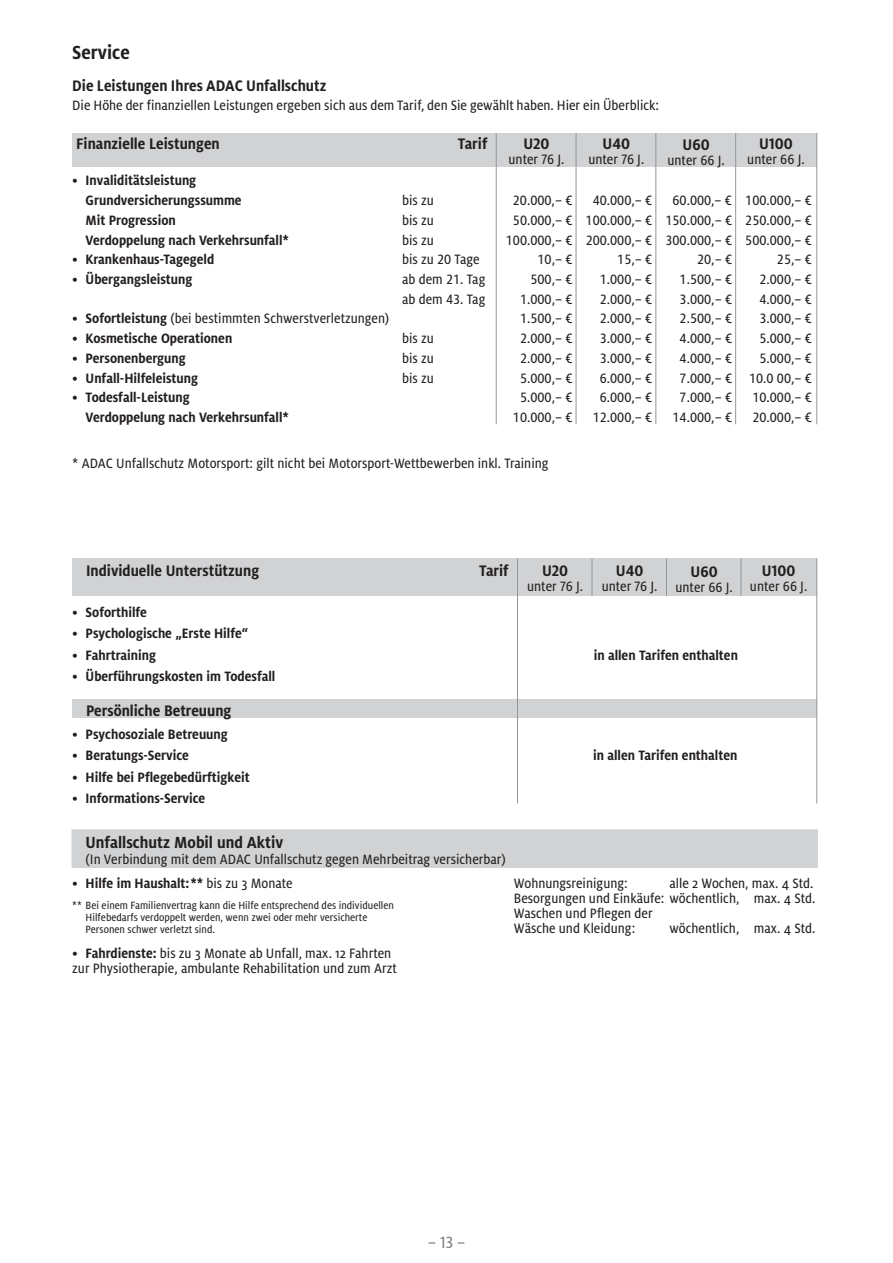
<style>
.page{position:relative;width:893px;height:1263px;background:#fff}
.page>*{position:absolute;margin:0;border:0;box-sizing:border-box;transform-origin:0 0}
.t1{font:700 21px "Milo Nar ADAC";color:#231f20}
.t2{font:18px "Milo Nar ADAC";color:#808285}
.t3{font:700 17.85px "Milo Nar ADAC";color:#231f20}
.t4{font:700 16.95px "Milo Nar ADAC";color:#231f20}
.t5{font:15px/15px "Milo Nar ADAC";color:#231f20}
.t6{font:700 15px/19.6px "Milo Nar ADAC";color:#231f20}
.t7{font:11.7px/11.7px "Milo Nar ADAC";color:#231f20}
.s1{font-family:"Milo ADAC Text";font-weight:400}
.s2{font-family:"Milo ADAC Text"}
.s3{font-weight:700}
.s4{font-weight:400}
</style>
<div class="page">
<div style="left:72px;top:133px;width:745px;height:33px;background:#d1d2d4"></div>
<hr style="left:816px;top:133px;width:1px;height:291px;background:#939598">
<hr style="left:735px;top:133px;width:1px;height:291px;background:#939598">
<hr style="left:655px;top:133px;width:1px;height:291px;background:#939598">
<hr style="left:576px;top:133px;width:1px;height:291px;background:#939598">
<hr style="left:496px;top:133px;width:1px;height:291px;background:#939598">
<div style="left:72px;top:559px;width:745px;height:37px;background:#d1d2d4"></div>
<div style="left:72px;top:700px;width:745px;height:18px;background:#d1d2d4"></div>
<hr style="left:816px;top:559px;width:1px;height:244px;background:#939598">
<hr style="left:741px;top:559px;width:1px;height:37px;background:#939598">
<hr style="left:666px;top:559px;width:1px;height:37px;background:#939598">
<hr style="left:592px;top:559px;width:1px;height:37px;background:#939598">
<hr style="left:517px;top:559px;width:1px;height:244px;background:#939598">
<div style="left:72px;top:830px;width:745px;height:37px;background:#d1d2d4"></div>
<div style="left:72px;top:829px;width:746px;height:39px;border:2px solid #d1d2d4"></div>
<h1 class="t1" style="left:72px;top:41px;width:59px">Service</h1>
<p class="t4" style="left:72px;top:76px;width:256px">Die Leistungen Ihres ADAC Unfallschutz</p>
<p class="t5" style="left:72px;top:98px;width:588px">Die Höhe der finanziellen Leistungen ergeben sich aus dem Tarif, den Sie gewählt haben. Hier ein Überblick:</p>
<p class="t4" style="left:523px;top:134px;width:28px">U20</p>
<p class="t5" style="left:509px;top:152px;width:57px">unter 76 J.</p>
<p class="t4" style="left:76px;top:134px;width:145px">Finanzielle Leistungen</p>
<p class="t4" style="left:458px;top:134px;width:31px">Tarif</p>
<p class="t4" style="left:603px;top:134px;width:29px">U40</p>
<p class="t5" style="left:588px;top:152px;width:57px">unter 76 J.</p>
<p class="t4" style="left:683px;top:135px;width:29px">U60</p>
<p class="t5" style="left:667px;top:153px;width:59px">unter 66 J.</p>
<p class="t4" style="left:759px;top:134px;width:35px">U100</p>
<p class="t5" style="left:747px;top:152px;width:59px">unter 66 J.</p>
<p class="t6" style="left:86px;top:171px;width:158px;text-indent:-13px"><span class="s1">•</span> Invaliditätsleistung<br>Grundversicherungssumme</p>
<p class="t5" style="left:402px;top:193px;width:33px">bis zu</p>
<p class="t5" style="left:513px;top:193px;width:61px">20.000,– €</p>
<p class="t5" style="left:593px;top:193px;width:61px">40.000,– €</p>
<p class="t5" style="left:672px;top:193px;width:141px">60.000,– € 100.000,– €</p>
<p class="t6" style="left:86px;top:210px;width:92px">Mit Progression</p>
<p class="t5" style="left:402px;top:213px;width:33px">bis zu</p>
<p class="t5" style="left:513px;top:213px;width:300px">50.000,– € 100.000,– € 150.000,– € 250.000,– €</p>
<p class="t6" style="left:86px;top:230px;width:205px">Verdoppelung nach Verkehrsunfall*</p>
<p class="t5" style="left:402px;top:232px;width:33px">bis zu</p>
<p class="t5" style="left:506px;top:232px;width:308px">100.000,– € 200.000,– € 300.000,– € 500.000,– €</p>
<p class="t6" style="left:72px;top:250px;width:143px"><span class="s1">•</span> Krankenhaus-Tagegeld</p>
<p class="t5" style="left:402px;top:252px;width:79px">bis zu 20 Tage</p>
<p class="t5" style="left:537px;top:252px;width:36px">10,– €</p>
<p class="t5" style="left:617px;top:252px;width:36px">15,– €</p>
<p class="t5" style="left:697px;top:252px;width:36px">20,– €</p>
<p class="t5" style="left:777px;top:252px;width:36px">25,– €</p>
<p class="t6" style="left:72px;top:269px;width:122px"><span class="s1">•</span> Übergangsleistung</p>
<p class="t5" style="left:402px;top:272px;width:85px">ab dem 21. Tag</p>
<p class="t5" style="left:530px;top:272px;width:44px">500,– €</p>
<p class="t5" style="left:600px;top:272px;width:54px">1.000,– €</p>
<p class="t5" style="left:680px;top:272px;width:54px">1.500,– €</p>
<p class="t5" style="left:759px;top:272px;width:54px">2.000,– €</p>
<p class="t5" style="left:402px;top:292px;width:85px">ab dem 43. Tag</p>
<p class="t5" style="left:520px;top:292px;width:54px">1.000,– €</p>
<p class="t5" style="left:600px;top:292px;width:54px">2.000,– €</p>
<p class="t5" style="left:680px;top:292px;width:54px">3.000,– €</p>
<p class="t5" style="left:759px;top:292px;width:54px">4.000,– €</p>
<p class="t5" style="left:72px;top:311px;width:318px"><span class="s2">•</span> <span class="s3">Sofortleistung</span> (bei bestimmten Schwerstverletzungen)</p>
<p class="t5" style="left:520px;top:311px;width:54px">1.500,– €</p>
<p class="t5" style="left:600px;top:311px;width:54px">2.000,– €</p>
<p class="t5" style="left:680px;top:311px;width:54px">2.500,– €</p>
<p class="t5" style="left:759px;top:311px;width:54px">3.000,– €</p>
<p class="t6" style="left:72px;top:329px;width:161px"><span class="s1">•</span> Kosmetische Operationen</p>
<p class="t5" style="left:402px;top:331px;width:33px">bis zu</p>
<p class="t5" style="left:520px;top:331px;width:54px">2.000,– €</p>
<p class="t5" style="left:600px;top:331px;width:54px">3.000,– €</p>
<p class="t5" style="left:680px;top:331px;width:54px">4.000,– €</p>
<p class="t5" style="left:759px;top:331px;width:54px">5.000,– €</p>
<p class="t6" style="left:72px;top:348px;width:115px"><span class="s1">•</span> Personenbergung</p>
<p class="t5" style="left:402px;top:351px;width:33px">bis zu</p>
<p class="t5" style="left:520px;top:351px;width:54px">2.000,– €</p>
<p class="t5" style="left:600px;top:351px;width:54px">3.000,– €</p>
<p class="t5" style="left:680px;top:351px;width:54px">4.000,– €</p>
<p class="t5" style="left:759px;top:351px;width:54px">5.000,– €</p>
<p class="t6" style="left:72px;top:368px;width:127px"><span class="s1">•</span> Unfall-Hilfeleistung</p>
<p class="t5" style="left:402px;top:370px;width:33px">bis zu</p>
<p class="t5" style="left:520px;top:370px;width:54px">5.000,– €</p>
<p class="t5" style="left:600px;top:370px;width:54px">6.000,– €</p>
<p class="t5" style="left:680px;top:370px;width:134px">7.000,– € 10.0 00,– €</p>
<p class="t6" style="left:72px;top:388px;width:119px"><span class="s1">•</span> Todesfall-Leistung</p>
<p class="t5" style="left:520px;top:390px;width:54px">5.000,– €</p>
<p class="t5" style="left:600px;top:390px;width:54px">6.000,– €</p>
<p class="t5" style="left:680px;top:390px;width:54px">7.000,– €</p>
<p class="t5" style="left:752px;top:390px;width:61px">10.000,– €</p>
<p class="t6" style="left:86px;top:407px;width:205px">Verdoppelung nach Verkehrsunfall*</p>
<p class="t5" style="left:513px;top:410px;width:61px">10.000,– €</p>
<p class="t5" style="left:593px;top:410px;width:61px">12.000,– €</p>
<p class="t5" style="left:673px;top:410px;width:61px">14.000,– €</p>
<p class="t5" style="left:752px;top:410px;width:61px">20.000,– €</p>
<p class="t5" style="left:72px;top:456px;width:478px">* ADAC Unfallschutz Motorsport: gilt nicht bei Motorsport-Wettbewerben inkl. Training</p>
<p class="t4" style="left:86px;top:561px;width:175px">Individuelle Unterstützung</p>
<p class="t4" style="left:479px;top:561px;width:31px">Tarif</p>
<p class="t4" style="left:542px;top:561px;width:28px">U20</p>
<p class="t5" style="left:527px;top:579px;width:57px">unter 76 J.</p>
<p class="t4" style="left:616px;top:561px;width:29px">U40</p>
<p class="t5" style="left:602px;top:579px;width:57px">unter 76 J.</p>
<p class="t4" style="left:691px;top:562px;width:29px">U60</p>
<p class="t5" style="left:675px;top:580px;width:59px">unter 66 J.</p>
<p class="t6" style="left:72px;top:602px;width:76px"><span class="s1">•</span> Soforthilfe</p>
<p class="t6" style="left:72px;top:624px;width:177px"><span class="s1">•</span> Psychologische „Erste Hilfe“</p>
<p class="t6" style="left:72px;top:645px;width:85px"><span class="s1">•</span> Fahrtraining</p>
<p class="t6" style="left:594px;top:645px;width:146px">in allen Tarifen enthalten</p>
<p class="t6" style="left:72px;top:666px;width:205px"><span class="s1">•</span> Überführungskosten im Todesfall</p>
<p class="t4" style="left:86px;top:701px;width:147px">Persönliche Betreuung</p>
<p class="t6" style="left:72px;top:724px;width:157px"><span class="s1">•</span> Psychosoziale Betreuung</p>
<p class="t6" style="left:72px;top:745px;width:118px"><span class="s1">•</span> Beratungs-Service</p>
<p class="t6" style="left:593px;top:745px;width:146px">in allen Tarifen enthalten</p>
<p class="t6" style="left:72px;top:767px;width:179px"><span class="s1">•</span> Hilfe bei Pflegebedürftigkeit</p>
<p class="t6" style="left:72px;top:788px;width:134px"><span class="s1">•</span> Informations-Service</p>
<p class="t4" style="left:762px;top:561px;width:35px">U100</p>
<p class="t5" style="left:750px;top:579px;width:59px">unter 66 J.</p>
<p class="t3" style="left:86px;top:832px;width:199px">Unfallschutz Mobil und Aktiv</p>
<p class="t5" style="left:86px;top:851px;width:422px">(In Verbindung mit dem ADAC Unfallschutz gegen Mehrbeitrag versicherbar)</p>
<p class="t6" style="left:72px;top:873px;width:222px"><span class="s1">•</span> Hilfe im Haushalt:** <span class="s4">bis zu 3 Monate</span></p>
<p class="t5" style="left:514px;top:876px;width:115px">Wohnungsreinigung:</p>
<p class="t5" style="left:514px;top:876px;width:303px;text-indent:156px">alle 2 Wochen, max. 4 Std.<br>Besorgungen und Einkäufe: wöchentlich, max. 4 Std.<br>Waschen und Pflegen der<br>Wäsche und Kleidung:</p>
<p class="t7" style="left:86px;top:900px;width:310px;text-indent:-13px">** Bei einem Familienvertrag kann die Hilfe entsprechend des individuellen<br>Hilfebedarfs verdoppelt werden, wenn zwei oder mehr versicherte<br>Personen schwer verletzt sind.</p>
<p class="t5" style="left:72px;top:946px;width:326px"><span class="s2">•</span> <span class="s3">Fahrdienste:</span> bis zu 3 Monate ab Unfall, max. 12 Fahrten zur Physiotherapie, ambulante Rehabilitation und zum Arzt</p>
<p class="t5" style="left:669px;top:921px;width:147px">wöchentlich, max. 4 Std.</p>
<p class="t2" style="left:428px;top:1232px;width:39px">– 13 –</p>
</div>
